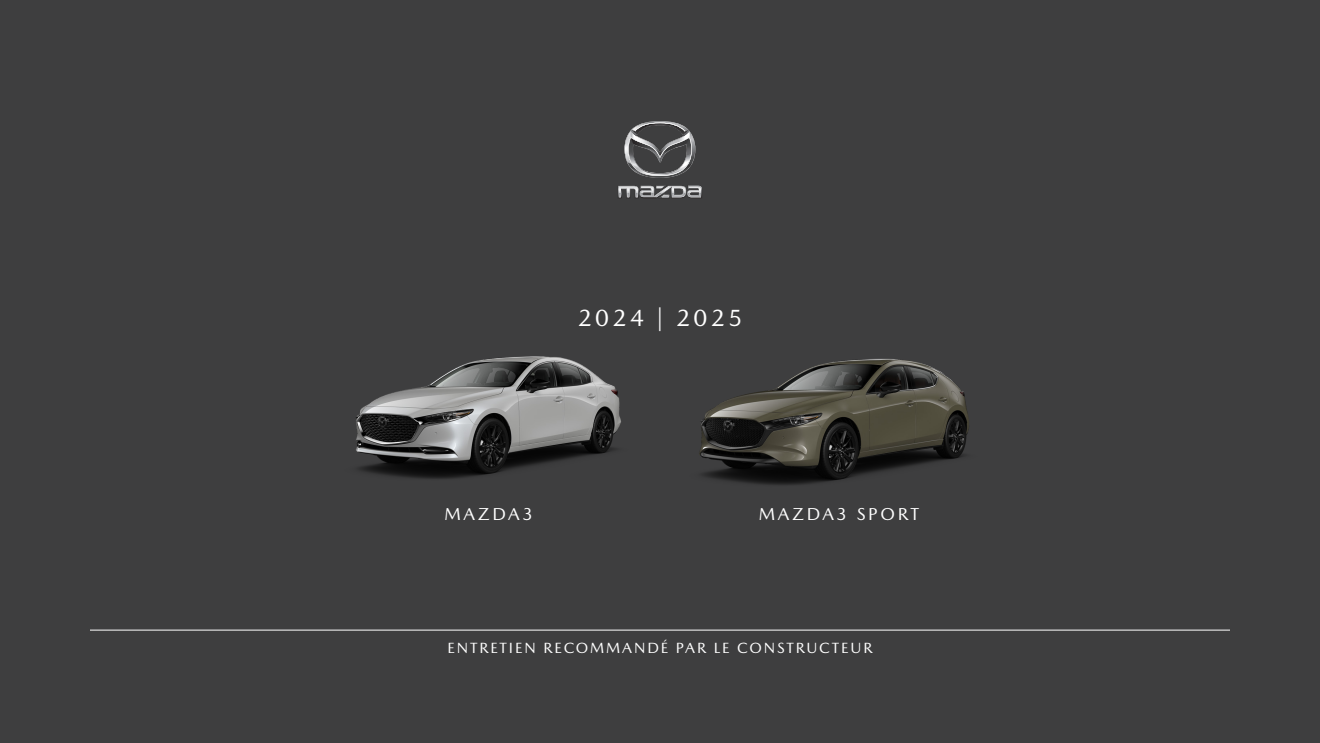
<style>
.page{position:relative;width:1320px;height:743px;background:#fff}
.page>*{position:absolute;margin:0;border:0;box-sizing:border-box;transform-origin:0 0}
.t1{font:23.75px "Mazda Type";letter-spacing:.15em;color:#fff}
.t2{font:17.5px "Mazda Type";letter-spacing:.15em;color:#fff}
.t3{font:15px "Mazda Type";letter-spacing:.125em;color:#fff}
</style>
<div class="page">
<div style="left:0;top:0;width:1320px;height:742px;background:#3e3e3f"></div>
<svg style="left:618px;top:185px;width:84px;height:13px"></svg>
<svg style="left:624px;top:121px;width:72px;height:57px"></svg>
<hr style="left:90px;top:629px;width:1140px;height:1px;background:#fff">
<img style="left:356px;top:356px;width:265px;height:123px">
<img style="left:699px;top:358px;width:270px;height:127px">
<p class="t1" style="left:578px;top:304px;width:166px">2024 | 2025</p>
<p class="t2" style="left:445px;top:503px;width:90px">MAZDA3</p>
<p class="t2" style="left:759px;top:503px;width:162px">MAZDA3 SPORT</p>
<p class="t3" style="left:448px;top:639px;width:426px">ENTRETIEN RECOMMANDÉ PAR LE CONSTRUCTEUR</p>
</div>
